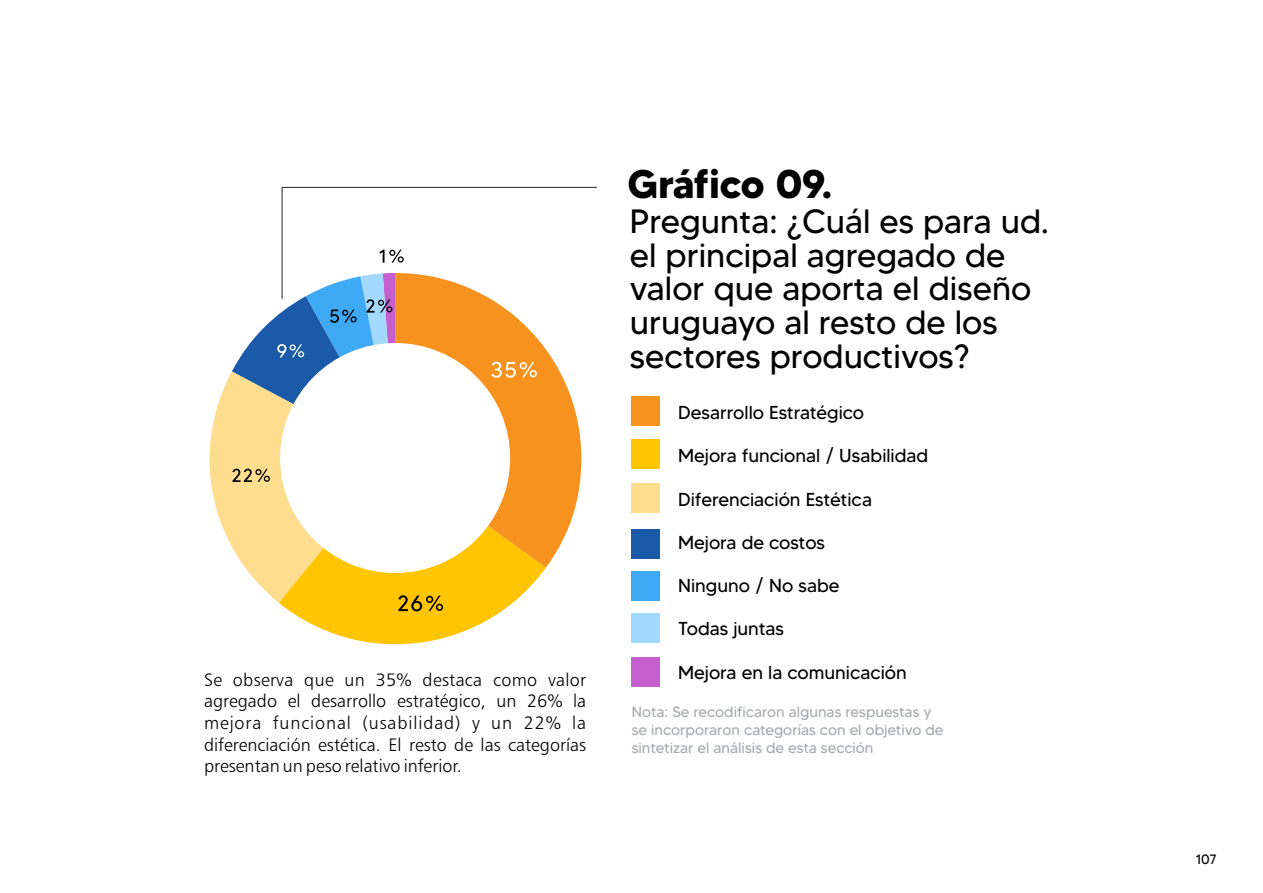
<style>
.page{position:relative;width:1263px;height:893px;background:#fff}
.page>*{position:absolute;margin:0;border:0;box-sizing:border-box;transform-origin:0 0}
.t1{font:700 39.9px "MADETOMMY";letter-spacing:-.01em;color:#000}
.t2{font:33.6px/33.6px "MADETOMMY";color:#000}
.t3{font:18.75px "MADETOMMY";color:#000}
.t4{font:18px/21.6px "Humanist 777 BT Light B";color:#000;text-align:justify}
.t5{font:15px/18.3px "MADETOMMY";color:#a9abae}
.t6{font:13.5px "MADETOMMY";color:#000}
</style>
<div class="page">
<div style="left:631px;top:658px;width:28px;height:29px;background:#c55fce"></div>
<div style="left:631px;top:614px;width:28px;height:29px;background:#a4d9ff"></div>
<div style="left:631px;top:571px;width:28px;height:30px;background:#3ea9f5"></div>
<div style="left:631px;top:529px;width:28px;height:29px;background:#1a5aa8"></div>
<div style="left:631px;top:483px;width:28px;height:29px;background:#ffdd8e"></div>
<svg style="left:209px;top:371px;width:70px;height:232px;fill:#ffdd8e"></svg>
<div style="left:631px;top:440px;width:28px;height:29px;background:#ffc500"></div>
<svg style="left:279px;top:459px;width:267px;height:186px;fill:#ffc500"></svg>
<div style="left:631px;top:396px;width:28px;height:30px;background:#f7921e"></div>
<svg style="left:430px;top:459px;width:151px;height:109px;background:#f9aa32"></svg>
<div style="left:280px;top:343px;width:230px;height:230px;background:#fff;border-radius:50%"></div>
<svg style="left:398px;top:595px;width:45px;height:16px"></svg>
<svg style="left:232px;top:469px;width:38px;height:13px"></svg>
<svg style="left:232px;top:187px;width:365px;height:272px"></svg>
<p class="t4" style="left:204px;top:670px;width:384px">Se observa que un 35% destaca como valor agregado el desarrollo estratégico, un 26% la mejora funcional (usabilidad) y un 22% la diferenciación estética. El resto de las categorías presentan un peso relativo inferior.</p>
<h1 class="t1" style="left:627px;top:170px;width:206px">Gráfico 09.</h1>
<h2 class="t2" style="left:630px;top:208px;width:420px">Pregunta: ¿Cuál es para ud. el principal agregado de valor que aporta el diseño uruguayo al resto de los sectores productivos?</h2>
<p class="t3" style="left:678px;top:406px;width:188px">Desarrollo Estratégico</p>
<p class="t3" style="left:678px;top:449px;width:252px">Mejora funcional / Usabilidad</p>
<p class="t3" style="left:678px;top:492px;width:195px">Diferenciación Estética</p>
<p class="t3" style="left:678px;top:536px;width:148px">Mejora de costos</p>
<p class="t3" style="left:678px;top:579px;width:163px">Ninguno / No sabe</p>
<p class="t3" style="left:678px;top:622px;width:107px">Todas juntas</p>
<p class="t3" style="left:678px;top:665px;width:230px">Mejora en la comunicación</p>
<p class="t5" style="left:632px;top:704px;width:313px">Nota: Se recodificaron algunas respuestas y se incorporaron categorías con el objetivo de sintetizar el análisis de esta sección</p>
<p class="t6" style="left:1196px;top:855px;width:22px">107</p>
</div>
